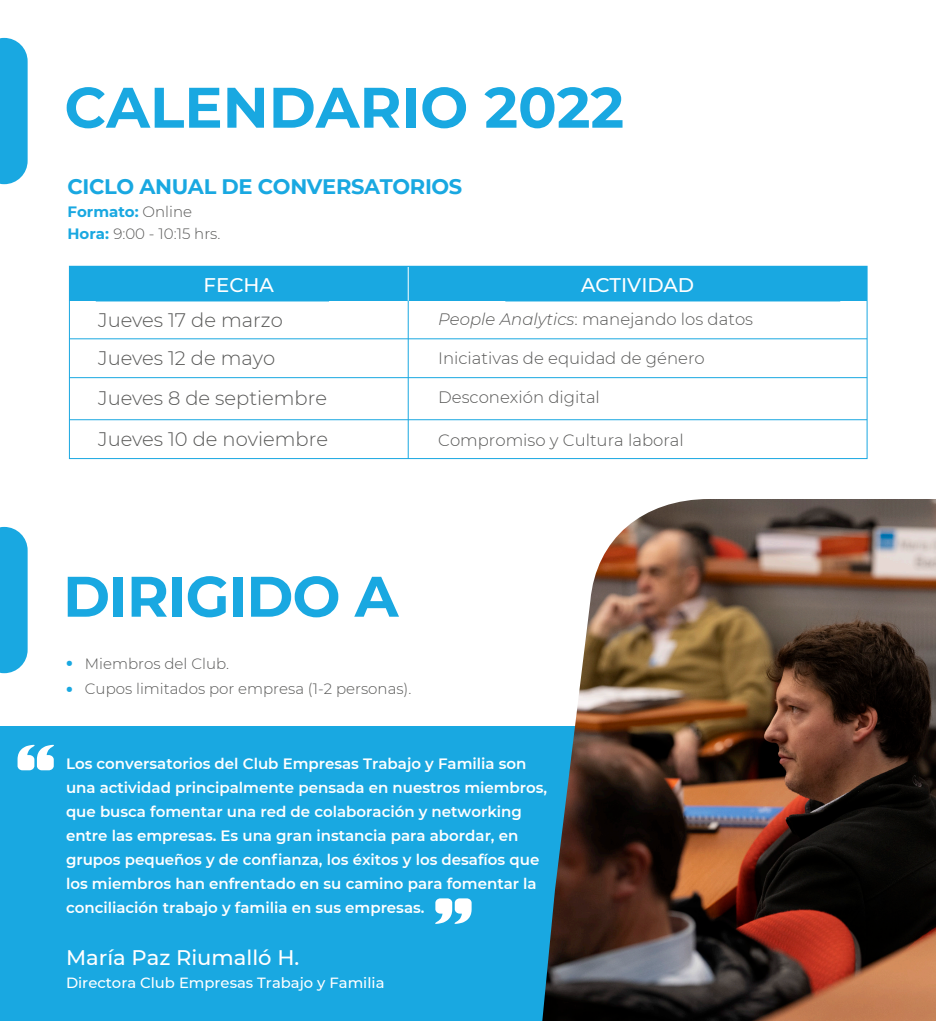
<style>
.page{position:relative;width:936px;height:1021px;background:#fff}
.page>*{position:absolute;margin:0;border:0;box-sizing:border-box;transform-origin:0 0}
.t1{font:700 57px "Montserrat";color:#19a8e1}
.t2{font:500 21.15px "Montserrat";color:#fff}
.t3{font:700 21px "Montserrat";letter-spacing:-.015em;color:#19a8e1}
.t4{font:500 19.65px "Montserrat";color:#fff}
.t5{font:300 19.5px "Montserrat";color:#575756}
.t6{font:900 19.5px/25.7px "Montserrat";color:#19a8e1}
.t7{font:300 16.5px "Montserrat";color:#575756}
.t8{font:600 15px/24px "Montserrat";color:#fff}
.t9{font:300 15px/22.5px "Montserrat";color:#575756}
.t10{font:500 14.7px "Montserrat";color:#fff}
.s1{font-weight:700;color:#19a8e1}
.s2{font-style:italic}
</style>
<div class="page">
<svg style="left:0;top:38px;width:28px;height:146px;background:#28aee3"></svg>
<div style="left:408px;top:266px;width:459px;height:35px;background:#19a8e1"></div>
<div style="left:69px;top:266px;width:339px;height:35px;background:#19a8e1"></div>
<hr style="left:408px;top:267px;width:1px;height:34px;background:#fff">
<hr style="left:408px;top:301px;width:1px;height:157px;background:#19a8e1">
<hr style="left:96px;top:301px;width:233px;height:1px;background:#19a8e1">
<hr style="left:505px;top:301px;width:335px;height:1px;background:#19a8e1">
<hr style="left:69px;top:419px;width:798px;height:1px;background:#19a8e1">
<hr style="left:69px;top:338px;width:798px;height:1px;background:#19a8e1">
<hr style="left:69px;top:377px;width:798px;height:1px;background:#19a8e1">
<svg style="left:0;top:527px;width:28px;height:146px;background:#28aee3"></svg>
<div style="left:0;top:726px;width:630px;height:294px;background:#19a8e1"></div>
<img style="left:542px;top:499px;width:393px;height:521px">
<svg style="left:18px;top:744px;width:36px;height:26px"></svg>
<svg style="left:435px;top:898px;width:36px;height:25px"></svg>
<h1 class="t1" style="left:64px;top:66px;width:561px">CALENDARIO 2022</h1>
<h3 class="t3" style="left:67px;top:172px;width:396px">CICLO ANUAL DE CONVERSATORIOS</h3>
<p class="t9" style="left:67px;top:200px;width:154px"><span class="s1">Formato:</span> Online<br><span class="s1">Hora:</span> 9:00 - 10:15 hrs.</p>
<h3 class="t4" style="left:203px;top:271px;width:72px">FECHA</h3>
<h3 class="t4" style="left:581px;top:271px;width:114px">ACTIVIDAD</h3>
<h3 class="t5" style="left:98px;top:306px;width:186px">Jueves 17 de marzo</h3>
<p class="t7" style="left:438px;top:308px;width:316px"><span class="s2">People Analytics</span>: manejando los datos</p>
<h3 class="t5" style="left:98px;top:345px;width:179px">Jueves 12 de mayo</h3>
<p class="t7" style="left:438px;top:346px;width:268px">Iniciativas de equidad de género</p>
<h3 class="t5" style="left:98px;top:384px;width:230px">Jueves 8 de septiembre</h3>
<p class="t7" style="left:438px;top:386px;width:163px">Desconexión digital</p>
<h3 class="t5" style="left:98px;top:425px;width:231px">Jueves 10 de noviembre</h3>
<p class="t7" style="left:438px;top:428px;width:247px">Compromiso y Cultura laboral</p>
<h1 class="t1" style="left:63px;top:555px;width:337px">DIRIGIDO A</h1>
<h3 class="t6" style="left:66px;top:648px;width:8px">· ·</h3>
<p class="t9" style="left:85px;top:650px;width:328px;line-height:25.5px">Miembros del Club.<br>Cupos limitados por empresa (1-2 personas).</p>
<p class="t8" style="left:66px;top:750px;width:482px">Los conversatorios del Club Empresas Trabajo y Familia son una actividad principalmente pensada en nuestros miembros, que busca fomentar una red de colaboración y networking entre las empresas. Es una gran instancia para abordar, en grupos pequeños y de confianza, los éxitos y los desafíos que los miembros han enfrentado en su camino para fomentar la conciliación trabajo y familia en sus empresas.</p>
<h2 class="t2" style="left:66px;top:942px;width:235px">María Paz Riumalló H.</h2>
<p class="t10" style="left:66px;top:972px;width:320px">Directora Club Empresas Trabajo y Familia</p>
</div>
